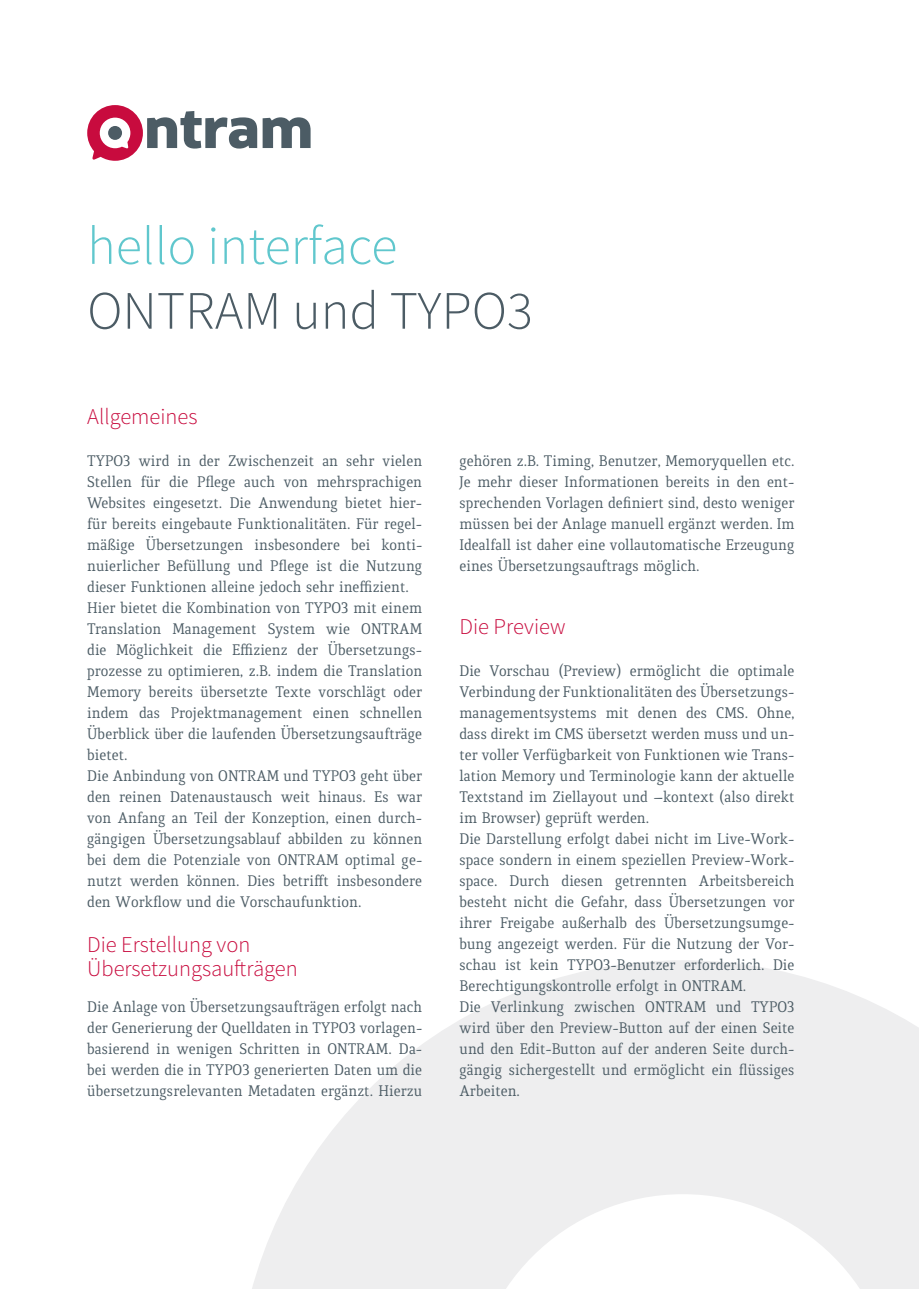
<style>
.page{position:relative;width:919px;height:1289px;background:#fff}
.page>*{position:absolute;margin:0;border:0;box-sizing:border-box;transform-origin:0 0}
.t1{font:300 54px "Source Sans Pro";color:#60c7cd}
.t2{font:300 54px "Source Sans Pro";color:#4c5c65}
.t3{font:300 22.5px/24px "Source Sans Pro";color:#c80b3e}
.t4{font:16.5px/21px "Quiroga Serif Pro";color:#4c5c65}
</style>
<div class="page">
<svg style="left:252px;top:960px;width:666px;height:328px;fill:#eeeeef"></svg>
<svg style="left:470px;top:1194px;width:425px;height:94px"></svg>
<svg style="left:87px;top:105px;width:223px;height:56px"></svg>
<h1 class="t1" style="left:87px;top:213px;width:311px">hello interface</h1>
<h1 class="t2" style="left:87px;top:278px;width:447px">ONTRAM und TYPO3</h1>
<h2 class="t3" style="left:87px;top:404px;width:112px">Allgemeines</h2>
<p class="t4" style="left:87px;top:450px;width:336px">TYPO3 wird in der Zwischenzeit an sehr vielen Stellen für die Pflege auch von mehrsprachigen Websites eingesetzt. Die Anwendung bietet hier&shy;für bereits eingebaute Funktionalitäten. Für regel&shy;mäßige Übersetzungen insbesondere bei konti&shy;nuierlicher Befüllung und Pflege ist die Nutzung dieser Funktionen alleine jedoch sehr ineffizient.<br>Hier bietet die Kombination von TYPO3 mit einem Translation Management System wie ONTRAM die Möglichkeit die Effizienz der Übersetzungs&shy;prozesse zu optimieren, z.B. indem die Translation Memory bereits übersetzte Texte vorschlägt oder indem das Projektmanagement einen schnellen Überblick über die laufenden Übersetzungsaufträge bietet.<br>Die Anbindung von ONTRAM und TYPO3 geht über den reinen Datenaustausch weit hinaus. Es war von Anfang an Teil der Konzeption, einen durch&shy;gängigen Übersetzungsablauf abbilden zu können bei dem die Potenziale von ONTRAM optimal ge&shy;nutzt werden können. Dies betrifft insbesondere den Workflow und die Vorschaufunktion.</p>
<h2 class="t3" style="left:87px;top:932px;width:212px">Die Erstellung von<br>Übersetzungsaufträgen</h2>
<p class="t4" style="left:87px;top:996px;width:336px;text-align:justify">Die Anlage von Übersetzungsaufträgen erfolgt nach der Generierung der Quelldaten in TYPO3 vorlagen&shy;basierend in wenigen Schritten in ONTRAM. Da&shy;bei werden die in TYPO3 generierten Daten um die übersetzungsrelevanten Metadaten ergänzt. Hierzu</p>
<p class="t4" style="left:459px;top:450px;width:336px;text-align:justify">gehören z.B. Timing, Benutzer, Memoryquellen etc.<br>Je mehr dieser Informationen bereits in den ent&shy;sprechenden Vorlagen definiert sind, desto weniger müssen bei der Anlage manuell ergänzt werden. Im Idealfall ist daher eine vollautomatische Erzeugung eines Übersetzungsauftrags möglich.</p>
<h2 class="t3" style="left:459px;top:614px;width:108px">Die Preview</h2>
<p class="t4" style="left:459px;top:660px;width:336px">Die Vorschau (Preview) ermöglicht die optimale Verbindung der Funktionalitäten des Übersetzungs&shy;managementsystems mit denen des CMS. Ohne, dass direkt im CMS übersetzt werden muss und un&shy;ter voller Verfügbarkeit von Funktionen wie Trans&shy;lation Memory und Terminologie kann der aktuelle Textstand im Ziellayout und –kontext (also direkt im Browser) geprüft werden.<br>Die Darstellung erfolgt dabei nicht im Live-Work&shy;space sondern in einem speziellen Preview-Work&shy;space. Durch diesen getrennten Arbeitsbereich besteht nicht die Gefahr, dass Übersetzungen vor ihrer Freigabe außerhalb des Übersetzungsumge&shy;bung angezeigt werden. Für die Nutzung der Vor&shy;schau ist kein TYPO3-Benutzer erforderlich. Die Berechtigungskontrolle erfolgt in ONTRAM.<br>Die Verlinkung zwischen ONTRAM und TYPO3 wird über den Preview-Button auf der einen Seite und den Edit-Button auf der anderen Seite durch&shy;gängig sichergestellt und ermöglicht ein flüssiges Arbeiten.</p>
</div>
